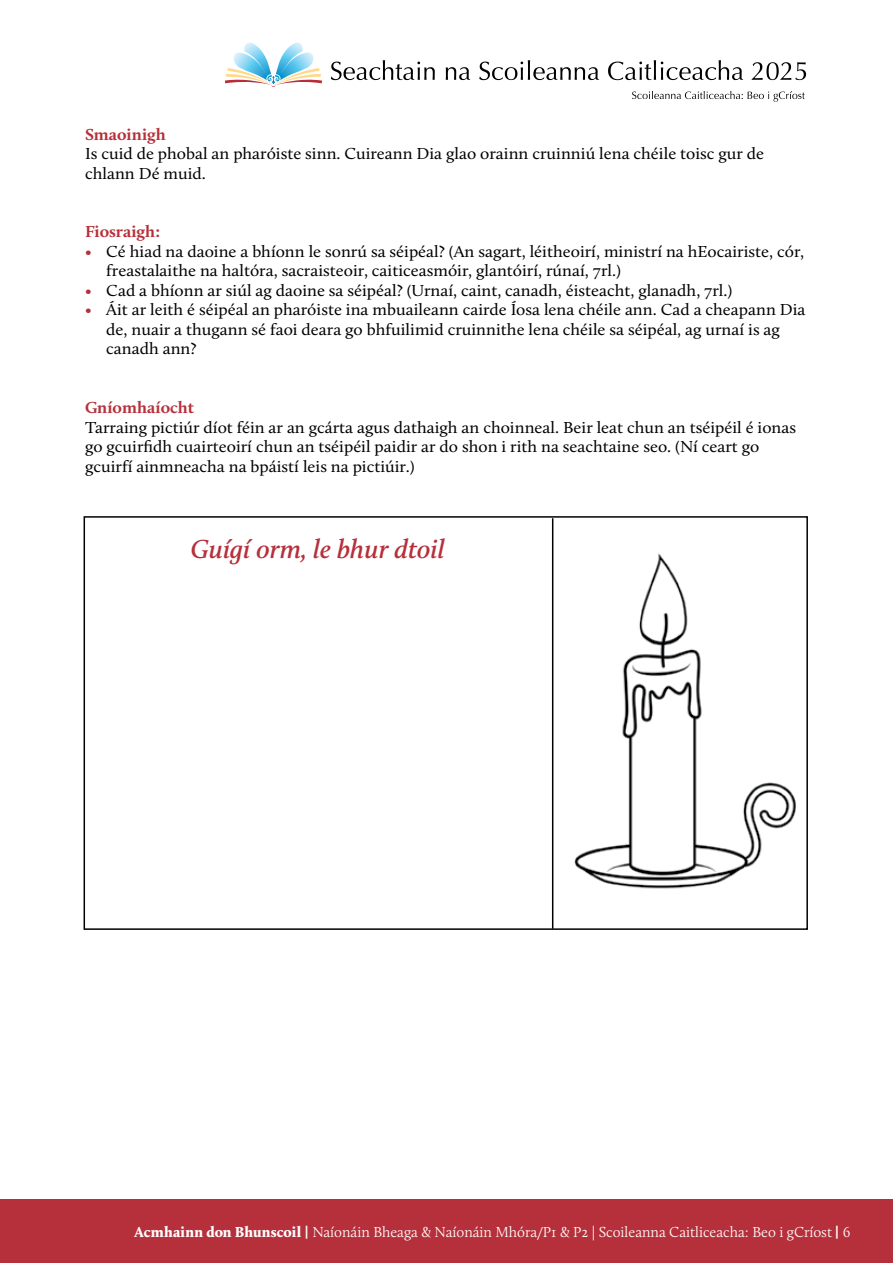
<style>
.page{position:relative;width:893px;height:1263px;background:#fff}
.page>*{position:absolute;margin:0;border:0;box-sizing:border-box;transform-origin:0 0}
.t1{font:italic 600 27px "Calluna";color:#b6303b}
.t2{font:16.5px/19.5px "Calluna";color:#000;scale:1.05 1}
.t3{font:700 16.5px "Calluna";color:#b6303b;scale:1.05 1}
.t4{font:300 15px "Calluna";color:#fff}
.s1{color:#b6303b}
.s2{font-weight:900}
.s3{font-family:"Karmina";font-weight:700}
</style>
<div class="page">
<div style="left:0;top:1199px;width:893px;height:64px;background:#b6303b"></div>
<svg style="left:225px;top:43px;width:97px;height:44px"></svg>
<svg style="left:632px;top:91px;width:173px;height:11px"></svg>
<svg style="left:331px;top:60px;width:104px;height:20px"></svg>
<svg style="left:446px;top:67px;width:24px;height:13px"></svg>
<svg style="left:479px;top:60px;width:120px;height:20px"></svg>
<svg style="left:608px;top:60px;width:135px;height:20px"></svg>
<svg style="left:751px;top:62px;width:55px;height:18px"></svg>
<img style="left:551px;top:519px;width:245px;height:390px">
<div style="left:84px;top:516px;width:724px;height:414px;border:2px solid #000"></div>
<hr style="left:552px;top:518px;width:1px;height:411px;background:#000">
<p class="t3" style="left:85px;top:124px;width:79px">Smaoinigh</p>
<p class="t2" style="left:85px;top:144px;width:648px">Is cuid de phobal an pharóiste sinn. Cuireann Dia glao orainn cruinniú lena chéile toisc gur de chlann Dé muid.</p>
<p class="t3" style="left:85px;top:222px;width:73px">Fiosraigh:</p>
<p class="t2" style="left:106px;top:242px;width:666px;text-indent:-21px"><span class="s1">•</span> Cé hiad na daoine a bhíonn le sonrú sa séipéal? (An sagart, léitheoirí, ministrí na hEocairiste, cór, freastalaithe na haltóra, sacraisteoir, caiticeasmóir, glantóirí, rúnaí, 7rl.)</p>
<p class="t2" style="left:85px;top:281px;width:618px"><span class="s1">•</span> Cad a bhíonn ar siúl ag daoine sa séipéal? (Urnaí, caint, canadh, éisteacht, glanadh, 7rl.)</p>
<p class="t2" style="left:106px;top:300px;width:667px;text-indent:-21px"><span class="s1">•</span> Áit ar leith é séipéal an pharóiste ina mbuaileann cairde Íosa lena chéile ann. Cad a cheapann Dia de, nuair a thugann sé faoi deara go bhfuilimid cruinnithe lena chéile sa séipéal, ag urnaí is ag canadh ann?</p>
<p class="t3" style="left:85px;top:397px;width:106px">Gníomhaíocht</p>
<p class="t2" style="left:85px;top:417px;width:679px">Tarraing pictiúr díot féin ar an gcárta agus dathaigh an choinneal. Beir leat chun an tséipéil é ionas go gcuirfidh cuairteoirí chun an tséipéil paidir ar do shon i rith na seachtaine seo. (Ní ceart go gcuirfí ainmneacha na bpáistí leis na pictiúir.)</p>
<h1 class="t1" style="left:191px;top:532px;width:256px">Guígí orm, le bhur dtoil</h1>
<p class="t4" style="left:135px;top:1223px;width:717px"><span class="s2">Acmhainn don Bhunscoil</span> <span class="s3">|</span> Naíonáin Bheaga &amp; Naíonáin Mhóra/P1 &amp; P2 | Scoileanna Caitliceacha: Beo i gCríost <span class="s3">|</span> 6</p>
</div>
